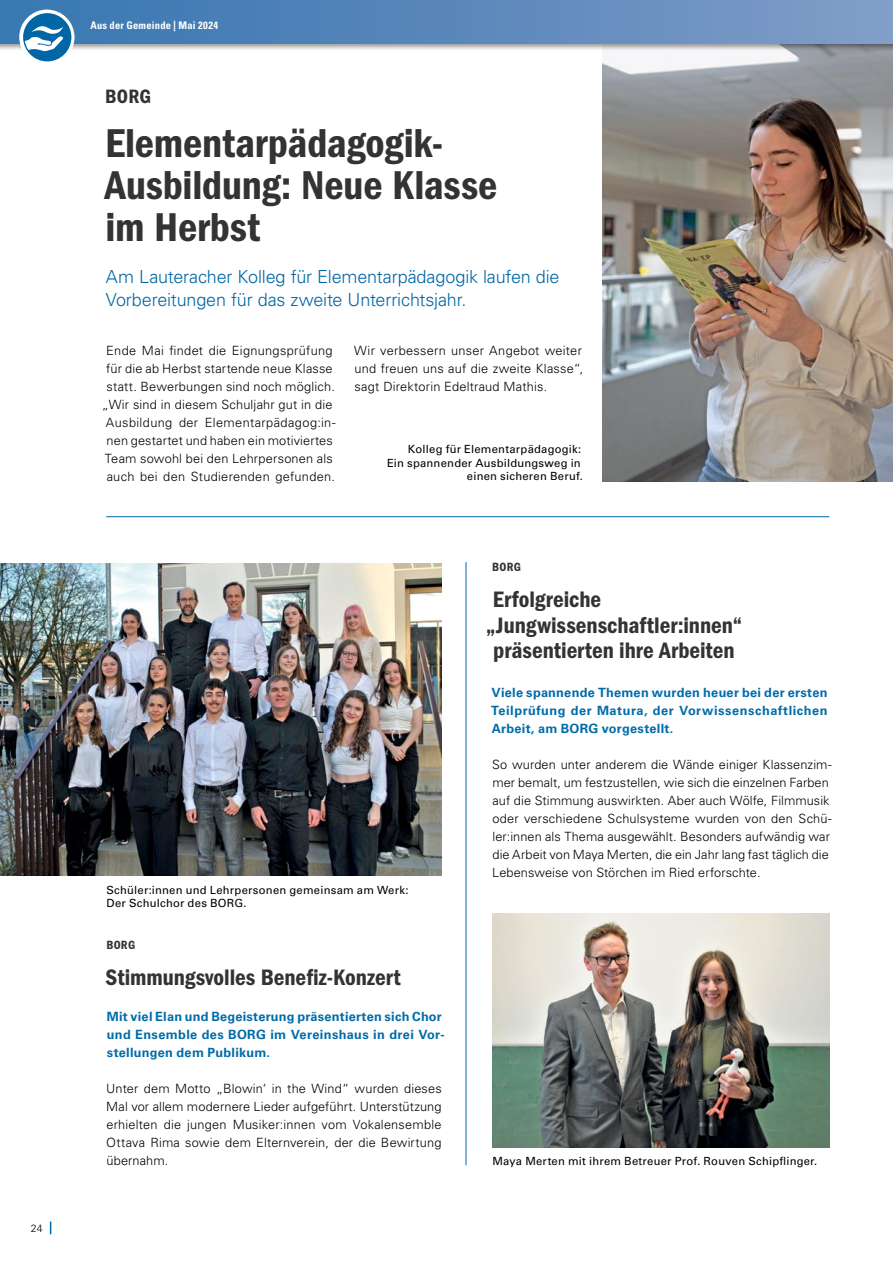
<style>
.page{position:relative;width:893px;height:1263px;background:#fff}
.page>*{position:absolute;margin:0;border:0;box-sizing:border-box;transform-origin:0 0}
.t1{font:600 40.5px/42px "Franklin Gothic Cond ITC";letter-spacing:-.005em;color:#333334}
.t2{font:600 22.5px "Franklin Gothic Cond ITC";color:#333334}
.t3{font:600 19.5px "Franklin Gothic Cond ITC";color:#333334}
.t4{font:300 18px/22.5px "Univers LT Pro 45";letter-spacing:-.01em;color:#0066a6}
.t5{font:300 12.75px/18px "Univers LT Pro 45";letter-spacing:.01em;color:#000}
.t6{font:700 12.75px/18px "Univers LT Pro 65";letter-spacing:.02em;color:#006ba9}
.t7{font:600 12px "Franklin Gothic Cond ITC";letter-spacing:.025em;color:#333334}
.t8{font:11.25px/13.5px "Univers LT Pro 55 Roman";letter-spacing:.02em;color:#000;text-align:right}
.t9{font:700 condensed 10.5px "Univers LT Pro";letter-spacing:.025em;color:#fff}
.t10{font:300 10.5px "Univers LT Pro 45";color:#000}
</style>
<div class="page">
<img style="left:602px;top:51px;width:291px;height:430px">
<img style="left:0;top:563px;width:442px;height:312px">
<img style="left:492px;top:913px;width:337px;height:234px">
<hr style="left:466px;top:562px;width:1px;height:603px;background:#0066a6">
<hr style="left:106px;top:516px;width:723px;height:1px;background:#0066a6">
<div style="left:0;top:0;width:893px;height:51px;background:#000;opacity:.4"></div>
<div style="left:0;top:0;width:893px;height:43px;background:linear-gradient(to right,#3676b0,#809cc7)"></div>
<svg style="left:50px;top:1221px;width:1px;height:13px"></svg>
<svg style="left:19px;top:10px;width:56px;height:55px"></svg>
<div style="left:23px;top:13px;width:48px;height:48px;background:#0066a6;border-radius:50%"></div>
<svg style="left:25px;top:26px;width:38px;height:25px"></svg>
<p class="t10" style="left:31px;top:1221px;width:13px">24</p>
<p class="t9" style="left:90px;top:19px;width:129px">Aus der Gemeinde | Mai 2024</p>
<h3 class="t3" style="left:105px;top:85px;width:47px">BORG</h3>
<h1 class="t1" style="left:105px;top:122px;width:394px">Elementarpädagogik-<br>Ausbildung: Neue Klasse im Herbst</h1>
<h3 class="t4" style="left:106px;top:265px;width:455px">Am Lauteracher Kolleg für Elementarpädagogik laufen die<br>Vorbereitungen für das zweite Unterrichtsjahr.</h3>
<p class="t5" style="left:102px;top:341px;width:235px;text-align:center">Ende Mai findet die Eignungsprüfung für die ab Herbst startende neue Klasse statt. Bewerbungen sind noch möglich. „Wir sind in diesem Schuljahr gut in die Ausbildung der Elementarpädagog:in&shy;nen gestartet und haben ein motiviertes Team sowohl bei den Lehrpersonen als auch bei den Studierenden gefunden.</p>
<p class="t5" style="left:354px;top:341px;width:231px">Wir verbessern unser Angebot weiter und freuen uns auf die zweite Klasse“, sagt Direktorin Edeltraud Mathis.</p>
<p class="t8" style="left:387px;top:442px;width:197px">Kolleg für Elementarpädagogik:<br>Ein spannender Ausbildungsweg in einen sicheren Beruf.</p>
<p class="t7" style="left:492px;top:560px;width:30px">BORG</p>
<h2 class="t2" style="left:493px;top:586px;width:110px">Erfolgreiche</h2>
<h2 class="t2" style="left:486px;top:612px;width:258px">„Jungwissenschaftler:innen“</h2>
<h2 class="t2" style="left:493px;top:637px;width:243px">präsentierten ihre Arbeiten</h2>
<p class="t6" style="left:491px;top:683px;width:338px;text-align:justify">Viele spannende Themen wurden heuer bei der ersten Teilprüfung der Matura, der Vorwissenschaftlichen Arbeit, am BORG vorgestellt.</p>
<p class="t8" style="left:107px;top:882px;width:304px;text-align:left">Schüler:innen und Lehrpersonen gemeinsam am Werk:<br>Der Schulchor des BORG.</p>
<p class="t7" style="left:106px;top:938px;width:30px">BORG</p>
<h2 class="t2" style="left:106px;top:964px;width:297px">Stimmungsvolles Benefiz-Konzert</h2>
<p class="t6" style="left:107px;top:1007px;width:340px">Mit viel Elan und Begeisterung präsentierten sich Chor und Ensemble des BORG im Vereinshaus in drei Vor&shy;stellungen dem Publikum.</p>
<p class="t5" style="left:106px;top:1079px;width:337px;text-align:justify">Unter dem Motto „Blowin‘ in the Wind“ wurden dieses Mal vor allem modernere Lieder aufgeführt. Unterstützung erhielten die jungen Musiker:innen vom Vokalensemble Ottava Rima sowie dem Elternverein, der die Bewirtung übernahm.</p>
<p class="t5" style="left:492px;top:755px;width:341px">So wurden unter anderem die Wände einiger Klassenzim&shy;mer bemalt, um festzustellen, wie sich die einzelnen Farben auf die Stimmung auswirkten. Aber auch Wölfe, Filmmusik oder verschiedene Schulsysteme wurden von den Schü&shy;ler:innen als Thema ausgewählt. Besonders aufwändig war die Arbeit von Maya Merten, die ein Jahr lang fast täglich die Lebensweise von Störchen im Ried erforschte.</p>
<p class="t8" style="left:492px;top:1154px;width:326px">Maya Merten mit ihrem Betreuer Prof. Rouven Schipflinger.</p>
</div>
